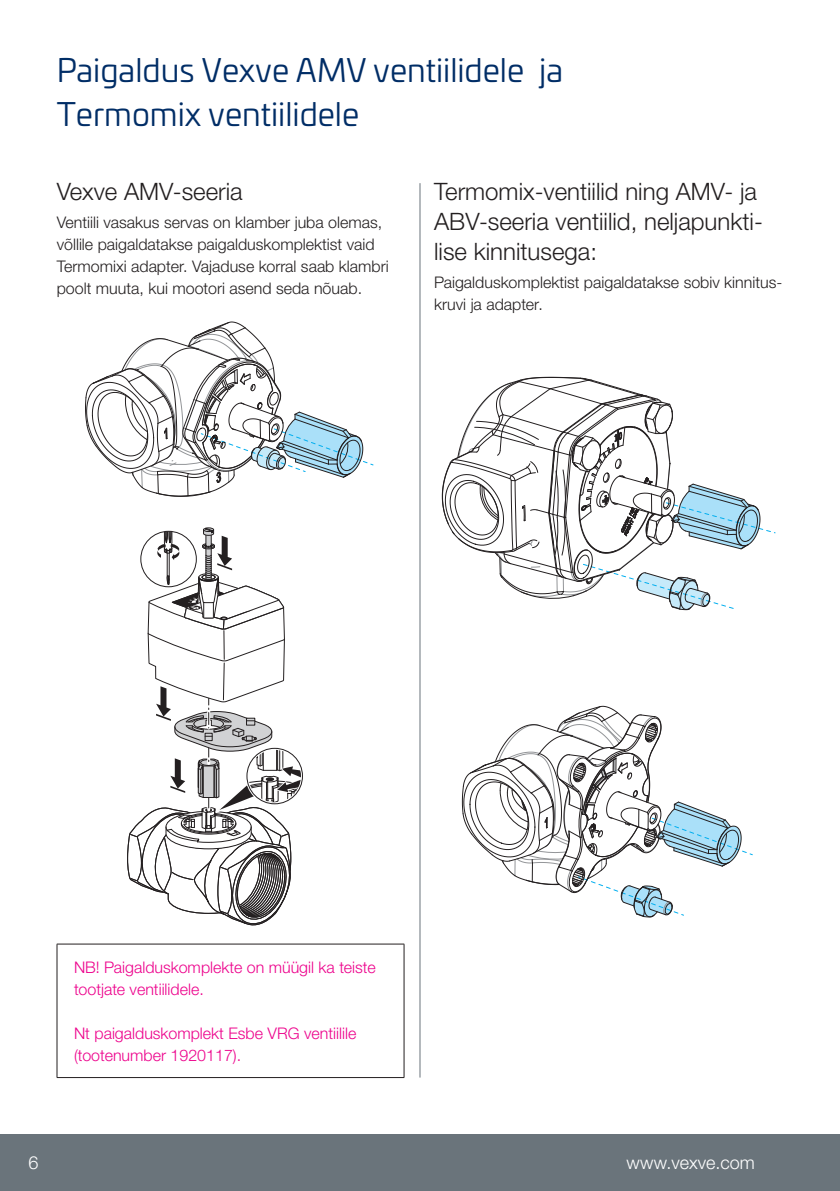
<style>
.page{position:relative;width:840px;height:1191px;background:#fff}
.page>*{position:absolute;margin:0;border:0;box-sizing:border-box;transform-origin:0 0}
.Otsikot{font:32px/44px "Univia Pro";color:#002d66}
.Väliotsikko{font:300 24px/30px "Helvetica Neue LTW1 G";color:#231f20}
.t1{font:300 18px "Helvetica Neue LTW1 G";color:#fff}
.Leipis{font:300 16px/22px "Helvetica Neue LTW1 G";color:#231f20}
.Leipis-2{font:300 16px/22px "Helvetica Neue LTW1 G";color:#ed028c}
</style>
<div class="page">
<hr style="left:419px;top:183px;width:1px;height:894px;background:#6a747b">
<svg style="left:461px;top:705px;width:292px;height:213px"></svg>
<svg style="left:441px;top:376px;width:334px;height:235px"></svg>
<svg style="left:85px;top:321px;width:289px;height:176px"></svg>
<svg style="left:127px;top:527px;width:173px;height:398px"></svg>
<div style="left:245px;top:747px;width:59px;height:58px;border:3px solid #fff;border-radius:50%"></div>
<div style="left:246px;top:748px;width:57px;height:56px;border:1px solid #231f20;border-radius:50%"></div>
<hr style="left:57px;top:943px;width:347px;height:1px;background:#231f20">
<hr style="left:57px;top:944px;width:1px;height:133px;background:#231f20">
<hr style="left:403px;top:944px;width:1px;height:133px;background:#231f20">
<hr style="left:57px;top:1077px;width:347px;height:1px;background:#231f20">
<div style="left:0;top:1134px;width:839px;height:57px;background:#6a747b"></div>
<hr style="left:839px;top:1134px;width:1px;height:57px;background:#6a747b">
<p class="Otsikot" style="left:57px;top:47px;width:507px">Paigaldus Vexve AMV ventiilidele ja<br>Termomix ventiilidele</p>
<p class="Väliotsikko" style="left:57px;top:177px;width:187px">Vexve AMV-seeria</p>
<p class="Leipis" style="left:57px;top:211px;width:333px">Ventiili vasakus servas on klamber juba olemas, võllile paigaldatakse paigalduskomplektist vaid Termomixi adapter. Vajaduse korral saab klambri poolt muuta, kui mootori asend seda nõuab.</p>
<p class="Väliotsikko" style="left:434px;top:177px;width:330px">Termomix-ventiilid ning AMV- ja<br>ABV-seeria ventiilid, neljapunkti&shy;lise kinnitusega:</p>
<p class="Leipis" style="left:434px;top:271px;width:349px">Paigalduskomplektist paigaldatakse sobiv kinnitus&shy;kruvi ja adapter.</p>
<p class="Leipis-2" style="left:74px;top:955px;width:303px">NB! Paigalduskomplekte on müügil ka teiste tootjate ventiilidele.</p>
<p class="Leipis-2" style="left:74px;top:1021px;width:283px">Nt paigalduskomplekt Esbe VRG ventiilile (tootenumber 1920117).</p>
<p class="t1" style="left:28px;top:1151px;width:12px">6</p>
<p class="t1" style="left:626px;top:1151px;width:130px">www.vexve.com</p>
</div>
